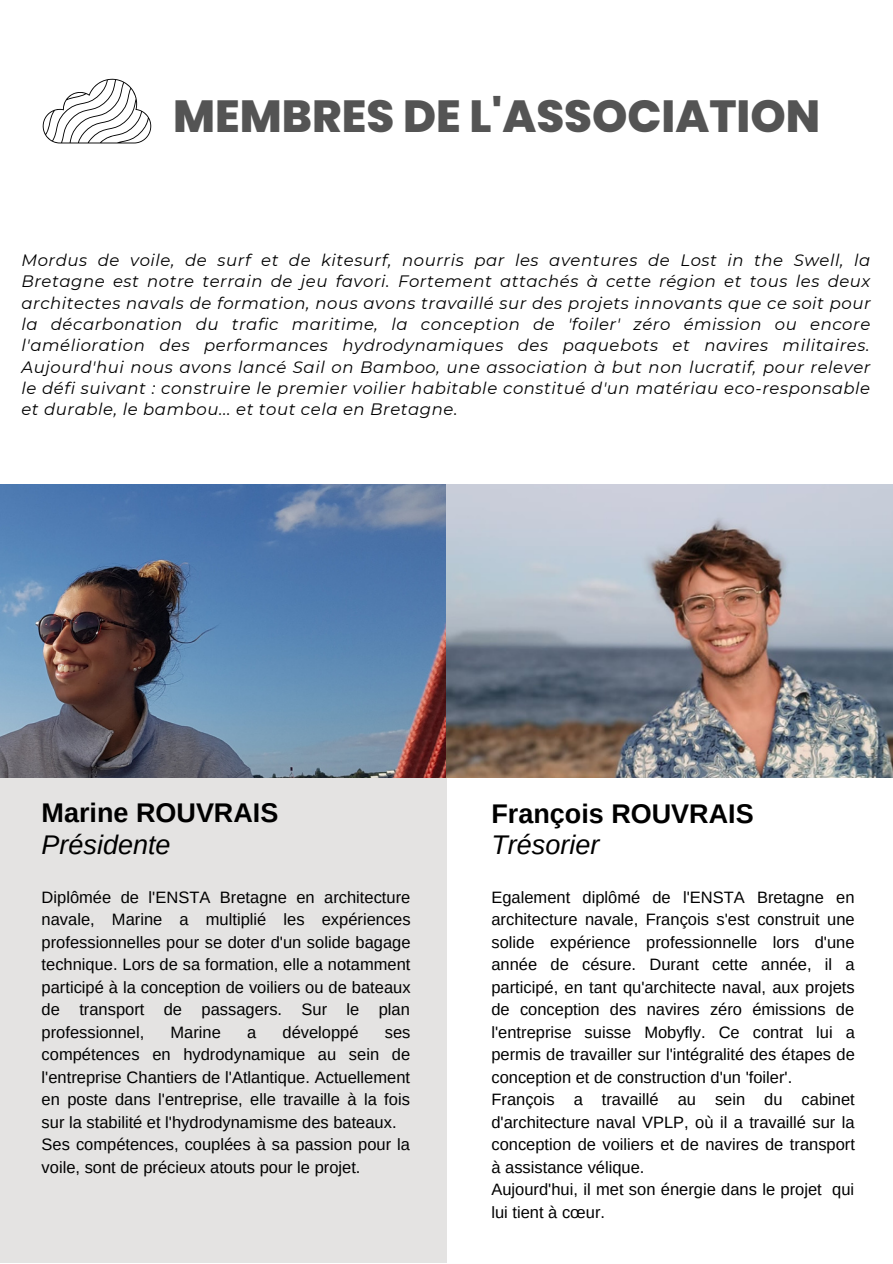
<style>
.page{position:relative;width:893px;height:1264px;background:#fff}
.page>*{position:absolute;margin:0;border:0;box-sizing:border-box;transform-origin:0 0}
.t1{font:800 45px "Poppins";color:#545454}
.t2{font:700 27px "Arimo";color:#000}
.t3{font:italic 27px "Arimo";color:#000}
.t4{font:16.5px/22.5px "Arimo";color:#000}
.t5{font:italic 16.5px/21.3px "Montserrat";letter-spacing:.035em;color:#000;text-align:justify}
</style>
<div class="page">
<div style="left:0;top:733px;width:446px;height:529px;background:#e4e3e2"></div>
<img style="left:0;top:484px;width:892px;height:294px">
<svg style="left:43px;top:79px;width:108px;height:64px"></svg>
<h1 class="t1" style="left:173px;top:85px;width:648px">MEMBRES DE L'ASSOCIATION</h1>
<p class="t5" style="left:21px;top:249px;width:850px">Mordus de voile, de surf et de kitesurf, nourris par les aventures de Lost in the Swell, la Bretagne est notre terrain de jeu favori. Fortement attachés à cette région et tous les deux architectes navals de formation, nous avons travaillé sur des projets innovants que ce soit pour la décarbonation du trafic maritime, la conception de 'foiler' zéro émission ou encore l'amélioration des performances hydrodynamiques des paquebots et navires militaires.<br>Aujourd'hui nous avons lancé Sail on Bamboo, une association à but non lucratif, pour relever le défi suivant : construire le premier voilier habitable constitué d'un matériau eco-responsable et durable, le bambou... et tout cela en Bretagne.</p>
<h2 class="t2" style="left:42px;top:797px;width:238px">Marine ROUVRAIS</h2>
<h2 class="t3" style="left:42px;top:829px;width:130px">Présidente</h2>
<p class="t4" style="left:42px;top:886px;width:370px;text-align:justify">Diplômée de l'ENSTA Bretagne en architecture navale, Marine a multiplié les expériences professionnelles pour se doter d'un solide bagage technique. Lors de sa formation, elle a notamment participé à la conception de voiliers ou de bateaux de transport de passagers. Sur le plan professionnel,</p>
<p class="t4" style="left:170px;top:1020px;width:52px">Marine</p>
<p class="t4" style="left:247px;top:1020px;width:11px">a</p>
<p class="t4" style="left:282px;top:1020px;width:78px">développé</p>
<p class="t4" style="left:42px;top:1020px;width:370px;text-indent:343px">ses compétences en hydrodynamique au sein de l'entreprise Chantiers de l'Atlantique. Actuellement en poste dans l'entreprise, elle travaille à la fois sur la stabilité et l'hydrodynamisme des bateaux.<br>Ses compétences, couplées à sa passion pour la voile, sont de précieux atouts pour le projet.</p>
<h2 class="t2" style="left:491px;top:798px;width:264px">François ROUVRAIS</h2>
<h2 class="t3" style="left:491px;top:829px;width:109px">Trésorier</h2>
<p class="t4" style="left:491px;top:886px;width:365px">Egalement diplômé de l'ENSTA Bretagne en architecture navale, François s'est construit une solide expérience professionnelle lors d'une année de césure. Durant cette année, il a participé, en tant qu'architecte naval, aux projets de conception des navires zéro émissions de l'entreprise suisse Mobyfly. Ce contrat lui a permis de travailler sur l'intégralité des étapes de conception et de construction d'un 'foiler'.<br>François a travaillé au sein du cabinet d'architecture naval VPLP, où il a travaillé sur la conception de voiliers et de navires de transport à assistance vélique.<br>Aujourd'hui, il met son énergie dans le projet qui lui tient à cœur.</p>
</div>
